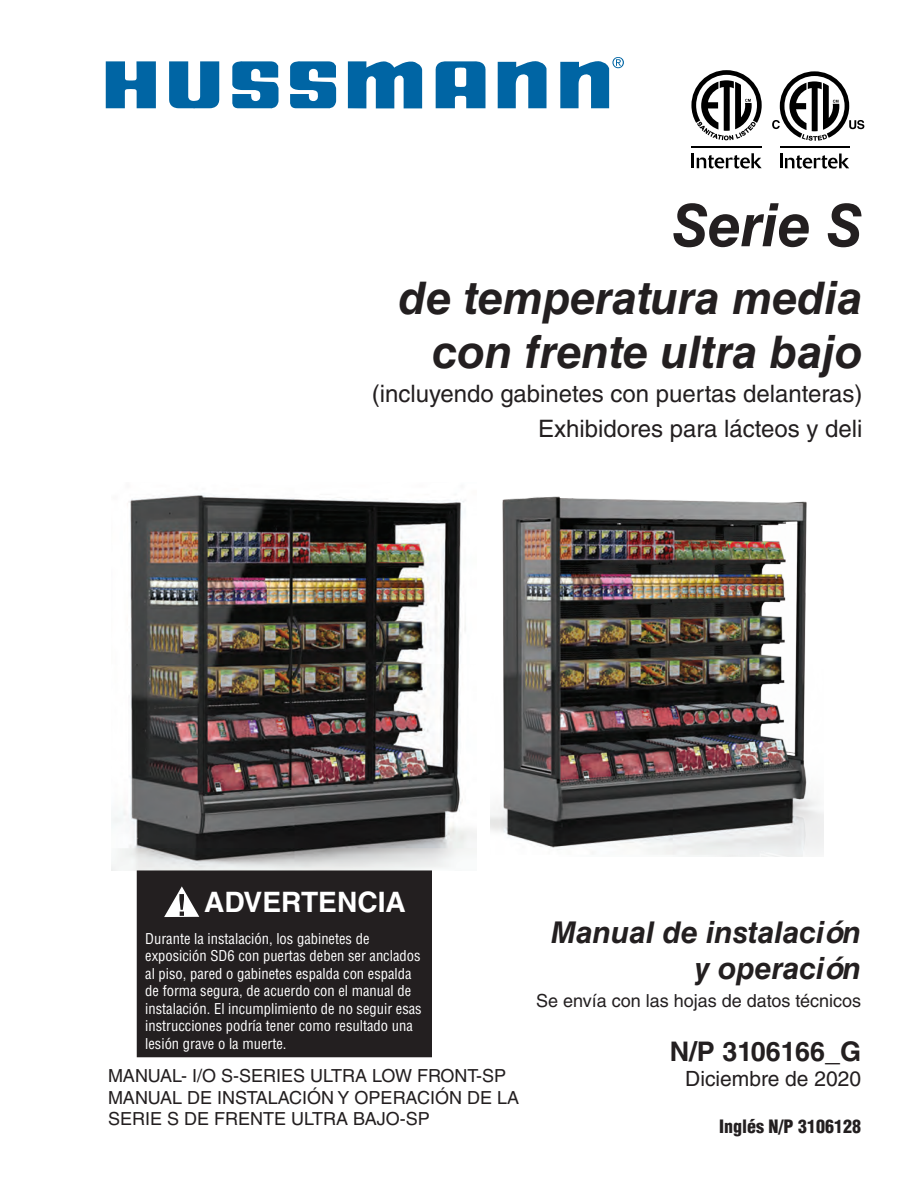
<style>
.page{position:relative;width:918px;height:1188px;background:#fff}
.page>*{position:absolute;margin:0;border:0;box-sizing:border-box;transform-origin:0 0}
.t1{font:italic 700 58.5px "Helvetica LT Std";color:#231f20}
.t2{font:italic 700 45px/54px "Helvetica LT Std";color:#231f20;text-align:right}
.t3{font:italic 700 30px/36px "Helvetica LT Std";color:#231f20;text-align:right}
.t4{font:700 28.2px "Helvetica LT Std";color:#fff}
.t5{font:700 27px "Helvetica LT Std";color:#231f20}
.t6{font:24px/34.5px "Helvetica LT Std";color:#231f20;text-align:right}
.t7{font:21px "Helvetica LT Std";color:#231f20}
.t8{font:18px/21.6px "Helvetica LT Std";color:#231f20}
.t9{font:900 condensed 18px "Helvetica LT Std";color:#231f20}
.t10{font:condensed 14.55px/17.5px "Helvetica LT Std";color:#fff}
</style>
<div class="page">
<svg style="left:498px;top:61px;width:49px;height:47px"></svg>
<svg style="left:348px;top:61px;width:74px;height:47px"></svg>
<svg style="left:169px;top:61px;width:51px;height:47px"></svg>
<svg style="left:290px;top:61px;width:46px;height:48px"></svg>
<svg style="left:232px;top:61px;width:47px;height:48px"></svg>
<svg style="left:106px;top:61px;width:50px;height:47px"></svg>
<svg style="left:435px;top:61px;width:51px;height:47px"></svg>
<svg style="left:560px;top:57px;width:64px;height:51px"></svg>
<img style="left:490px;top:496px;width:333px;height:361px">
<img style="left:112px;top:495px;width:364px;height:375px">
<hr style="left:780px;top:154px;width:3px;height:14px;background:#000">
<svg style="left:785px;top:154px;width:64px;height:15px"></svg>
<hr style="left:780px;top:146px;width:69px;height:2px;background:#000">
<svg style="left:772px;top:71px;width:92px;height:70px"></svg>
<hr style="left:691px;top:153px;width:3px;height:15px;background:#000">
<svg style="left:697px;top:153px;width:65px;height:15px"></svg>
<hr style="left:691px;top:146px;width:71px;height:1px;background:#000">
<svg style="left:691px;top:70px;width:71px;height:71px"></svg>
<div style="left:138px;top:872px;width:293px;height:184px;background:#231f20"></div>
<div style="left:137px;top:870px;width:295px;height:187px;border:2px solid #231f20"></div>
<svg style="left:164px;top:886px;width:36px;height:31px"></svg>
<h1 class="t1" style="left:672px;top:190px;width:192px">Serie S</h1>
<h2 class="t2" style="left:399px;top:270px;width:465px">de temperatura media con frente ultra bajo</h2>
<h3 class="t6" style="left:372px;top:377px;width:492px">(incluyendo gabinetes con puertas delanteras)<br>Exhibidores para lácteos y deli</h3>
<h3 class="t4" style="left:204px;top:885px;width:203px">ADVERTENCIA</h3>
<p class="t10" style="left:145px;top:930px;width:278px">Durante la instalación, los gabinetes de exposición SD6 con puertas deben ser anclados al piso, pared o gabinetes espalda con espalda de forma segura, de acuerdo con el manual de instalación. El incumplimiento de no seguir esas instrucciones podría tener como resultado una lesión grave o la muerte.</p>
<p class="t8" style="left:108px;top:1065px;width:413px">MANUAL- I/O S-SERIES ULTRA LOW FRONT-SP<br>MANUAL DE INSTALACIÓN Y OPERACIÓN DE LA<br>SERIE S DE FRENTE ULTRA BAJO-SP</p>
<h3 class="t3" style="left:551px;top:914px;width:312px">Manual de instalación y operación</h3>
<p class="t8" style="left:536px;top:989px;width:327px">Se envía con las hojas de datos técnicos</p>
<h3 class="t5" style="left:670px;top:1035px;width:193px">N/P 3106166_G</h3>
<h3 class="t7" style="left:685px;top:1066px;width:177px">Diciembre de 2020</h3>
<p class="t9" style="left:719px;top:1115px;width:144px">Inglés N/P 3106128</p>
</div>
